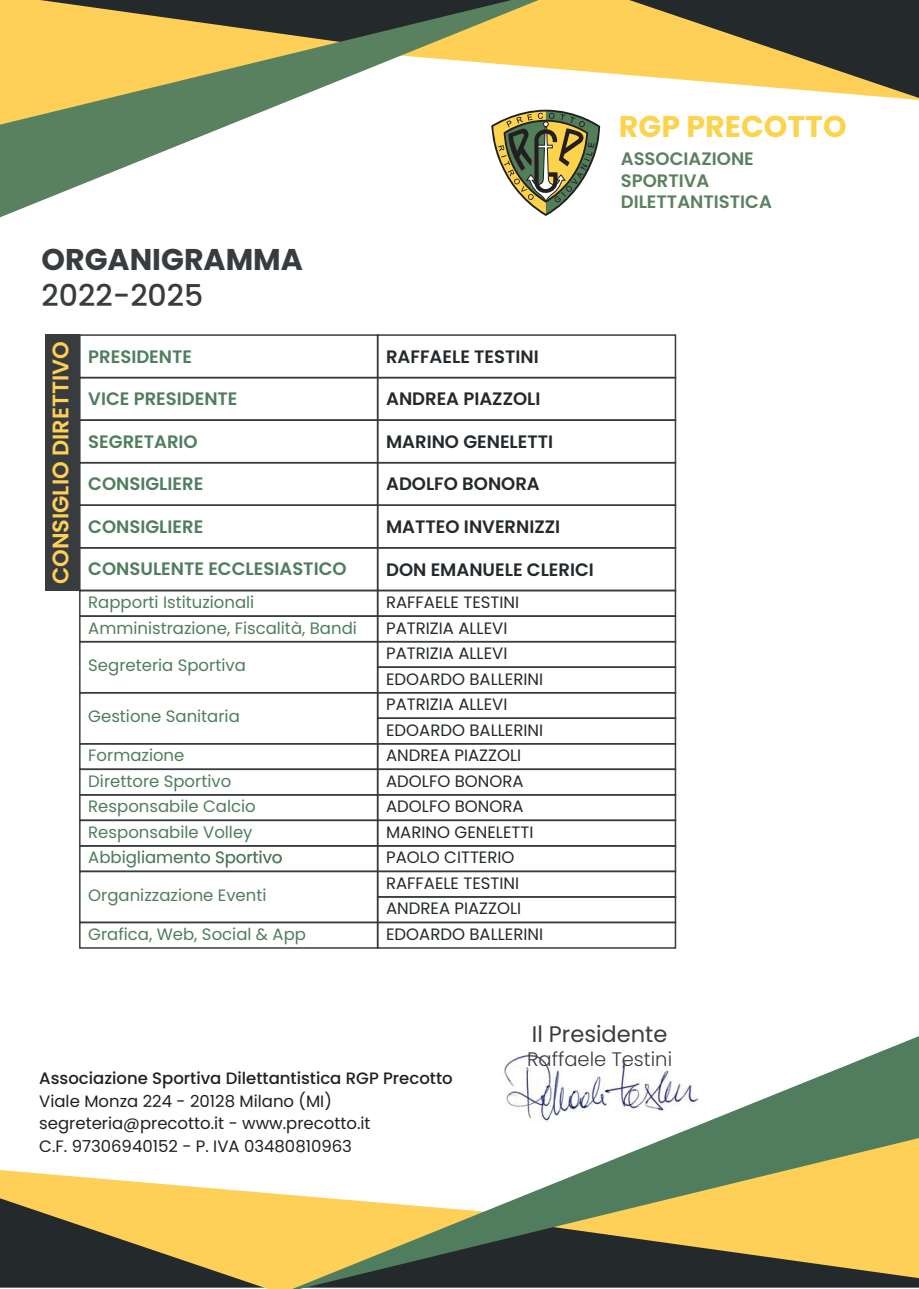
<style>
.page{position:relative;width:919px;height:1289px;background:#fff}
.page>*{position:absolute;margin:0;border:0;box-sizing:border-box;transform-origin:0 0}
.t1{font:700 30px "Poppins";color:#383c3f}
.t2{font:700 30px "Poppins";color:#fcd34d}
.t3{font:500 30px "Poppins";color:#383c3f}
.t4{font:600 22.5px "Poppins";color:#fed057}
.t5{font:22.5px "Poppins";color:#383c3f}
.t6{font:300 19.5px "Poppins";color:#383c3f}
.t7{font:600 18px "Poppins";color:#24292c}
.t8{font:600 18px "Poppins";color:#4f7d5e}
.t9{font:600 18px/21.6px "Poppins";color:#5a815f}
.t10{font:16.5px "Poppins";color:#4f7d5e}
.t11{font:16.5px/25.5px "Poppins";color:#24292c}
.t12{font:16.5px/22.5px "Poppins";color:#231f20}
.t13{font:500 16.5px "Poppins";color:#231f20}
</style>
<div class="page">
<svg style="left:538px;top:0;width:380px;height:100px;fill:#fed057"></svg>
<svg style="left:0;top:0;width:538px;height:217px"></svg>
<svg style="left:0;top:1170px;width:292px;height:118px;background:#b29b5a"></svg>
<svg style="left:292px;top:1036px;width:626px;height:252px"></svg>
<svg style="left:491px;top:110px;width:109px;height:106px"></svg>
<div style="left:46px;top:334px;width:34px;height:256px;background:#383c3f"></div>
<div style="left:79px;top:334px;width:299px;height:44px;border:2px solid #383c3f"></div>
<div style="left:79px;top:377px;width:299px;height:44px;border:2px solid #383c3f"></div>
<div style="left:79px;top:419px;width:299px;height:44px;border:2px solid #383c3f"></div>
<div style="left:79px;top:462px;width:299px;height:44px;border:2px solid #383c3f"></div>
<div style="left:79px;top:504px;width:299px;height:44px;border:2px solid #383c3f"></div>
<div style="left:377px;top:334px;width:299px;height:44px;border:2px solid #383c3f"></div>
<div style="left:377px;top:377px;width:299px;height:44px;border:2px solid #383c3f"></div>
<div style="left:377px;top:419px;width:299px;height:44px;border:2px solid #383c3f"></div>
<div style="left:377px;top:462px;width:299px;height:44px;border:2px solid #383c3f"></div>
<div style="left:377px;top:504px;width:299px;height:44px;border:2px solid #383c3f"></div>
<div style="left:79px;top:615px;width:299px;height:27px;border:2px solid #383c3f"></div>
<div style="left:377px;top:615px;width:299px;height:27px;border:2px solid #383c3f"></div>
<div style="left:79px;top:641px;width:299px;height:27px;border:2px solid #383c3f"></div>
<div style="left:377px;top:641px;width:299px;height:27px;border:2px solid #383c3f"></div>
<div style="left:377px;top:666px;width:299px;height:27px;border:2px solid #383c3f"></div>
<div style="left:79px;top:692px;width:299px;height:52px;border:2px solid #383c3f"></div>
<div style="left:377px;top:692px;width:299px;height:27px;border:2px solid #383c3f"></div>
<div style="left:377px;top:717px;width:299px;height:27px;border:2px solid #383c3f"></div>
<div style="left:79px;top:547px;width:299px;height:44px;border:2px solid #383c3f"></div>
<div style="left:377px;top:547px;width:299px;height:44px;border:2px solid #383c3f"></div>
<div style="left:79px;top:743px;width:299px;height:27px;border:2px solid #383c3f"></div>
<div style="left:377px;top:743px;width:299px;height:27px;border:2px solid #383c3f"></div>
<div style="left:79px;top:768px;width:299px;height:27px;border:2px solid #383c3f"></div>
<div style="left:377px;top:768px;width:299px;height:27px;border:2px solid #383c3f"></div>
<div style="left:79px;top:794px;width:299px;height:27px;border:2px solid #383c3f"></div>
<div style="left:377px;top:794px;width:299px;height:27px;border:2px solid #383c3f"></div>
<div style="left:79px;top:819px;width:299px;height:27px;border:2px solid #383c3f"></div>
<div style="left:377px;top:819px;width:299px;height:27px;border:2px solid #383c3f"></div>
<div style="left:79px;top:845px;width:299px;height:27px;border:2px solid #383c3f"></div>
<svg style="left:93px;top:851px;width:117px;height:16px"></svg>
<svg style="left:216px;top:850px;width:66px;height:17px"></svg>
<div style="left:377px;top:845px;width:299px;height:27px;border:2px solid #383c3f"></div>
<div style="left:79px;top:870px;width:299px;height:27px;border:2px solid #383c3f"></div>
<div style="left:377px;top:870px;width:299px;height:27px;border:2px solid #383c3f"></div>
<div style="left:377px;top:896px;width:299px;height:27px;border:2px solid #383c3f"></div>
<div style="left:79px;top:921px;width:299px;height:27px;border:2px solid #383c3f"></div>
<div style="left:377px;top:921px;width:299px;height:27px;border:2px solid #383c3f"></div>
<h1 class="t1" style="left:42px;top:242px;width:263px">ORGANIGRAMMA</h1>
<h1 class="t3" style="left:42px;top:278px;width:163px">2022-2025</h1>
<h2 class="t4" style="left:48px;top:584px;width:244px;rotate:-90deg">CONSIGLIO DIRETTIVO</h2>
<p class="t8" style="left:88px;top:346px;width:105px">PRESIDENTE</p>
<p class="t8" style="left:88px;top:388px;width:151px">VICE PRESIDENTE</p>
<p class="t8" style="left:88px;top:431px;width:111px">SEGRETARIO</p>
<p class="t8" style="left:88px;top:473px;width:116px">CONSIGLIERE</p>
<p class="t8" style="left:88px;top:516px;width:116px">CONSIGLIERE</p>
<p class="t8" style="left:88px;top:558px;width:260px">CONSULENTE ECCLESIASTICO</p>
<p class="t7" style="left:386px;top:346px;width:154px">RAFFAELE TESTINI</p>
<p class="t7" style="left:386px;top:388px;width:156px">ANDREA PIAZZOLI</p>
<p class="t7" style="left:386px;top:431px;width:169px">MARINO GENELETTI</p>
<p class="t7" style="left:386px;top:473px;width:155px">ADOLFO BONORA</p>
<p class="t7" style="left:386px;top:516px;width:175px">MATTEO INVERNIZZI</p>
<p class="t7" style="left:386px;top:559px;width:209px">DON EMANUELE CLERICI</p>
<p class="t10" style="left:88px;top:592px;width:167px">Rapporti Istituzionali</p>
<p class="t11" style="left:386px;top:589px;width:135px">RAFFAELE TESTINI</p>
<p class="t10" style="left:88px;top:618px;width:270px">Amministrazione, Fiscalità, Bandi</p>
<p class="t11" style="left:386px;top:615px;width:123px">PATRIZIA ALLEVI</p>
<p class="t10" style="left:88px;top:656px;width:159px">Segreteria Sportiva</p>
<p class="t11" style="left:386px;top:640px;width:158px">PATRIZIA ALLEVI<br>EDOARDO BALLERINI</p>
<p class="t10" style="left:88px;top:707px;width:153px">Gestione Sanitaria</p>
<p class="t11" style="left:386px;top:691px;width:158px">PATRIZIA ALLEVI<br>EDOARDO BALLERINI</p>
<p class="t10" style="left:88px;top:745px;width:98px">Formazione</p>
<p class="t11" style="left:386px;top:742px;width:137px">ANDREA PIAZZOLI</p>
<p class="t10" style="left:88px;top:771px;width:144px">Direttore Sportivo</p>
<p class="t11" style="left:386px;top:768px;width:139px">ADOLFO BONORA</p>
<p class="t10" style="left:88px;top:797px;width:169px">Responsabile Calcio</p>
<p class="t11" style="left:386px;top:793px;width:139px">ADOLFO BONORA</p>
<p class="t10" style="left:88px;top:822px;width:166px">Responsabile Volley</p>
<p class="t11" style="left:386px;top:819px;width:149px">MARINO GENELETTI</p>
<p class="t10" style="left:88px;top:848px;width:196px">Abbigliamento Sportivo</p>
<p class="t11" style="left:386px;top:844px;width:130px">PAOLO CITTERIO</p>
<p class="t10" style="left:88px;top:885px;width:180px">Organizzazione Eventi</p>
<p class="t11" style="left:386px;top:870px;width:137px">RAFFAELE TESTINI<br>ANDREA PIAZZOLI</p>
<p class="t10" style="left:88px;top:924px;width:219px">Grafica, Web, Social &amp; App</p>
<p class="t11" style="left:386px;top:921px;width:158px">EDOARDO BALLERINI</p>
<h1 class="t2" style="left:619px;top:109px;width:229px">RGP PRECOTTO</h1>
<p class="t9" style="left:620px;top:148px;width:153px">ASSOCIAZIONE<br>SPORTIVA<br>DILETTANTISTICA</p>
<p class="t13" style="left:39px;top:1068px;width:415px">Associazione Sportiva Dilettantistica RGP Precotto</p>
<p class="t12" style="left:39px;top:1089px;width:333px">Viale Monza 224 - 20128 Milano (MI) segreteria@precotto.it - www.precotto.it<br>C.F. 97306940152 - P. IVA 03480810963</p>
<h2 class="t5" style="left:531px;top:1021px;width:137px">Il Presidente</h2>
<p class="t6" style="left:527px;top:1047px;width:146px">Raffaele Testini</p>
</div>
